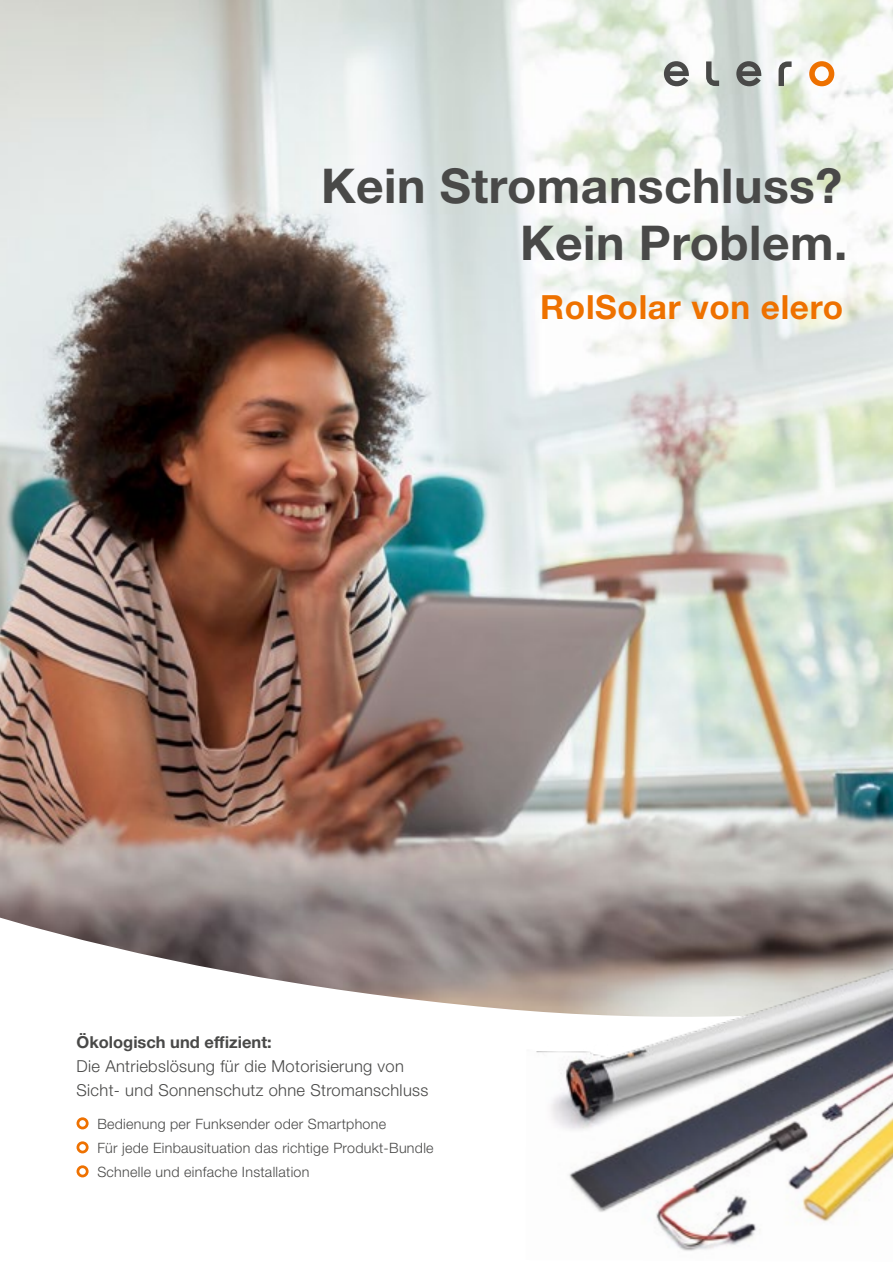
<style>
.page{position:relative;width:893px;height:1263px;background:#fff}
.page>*{position:absolute;margin:0;border:0;box-sizing:border-box;transform-origin:0 0}
.t1{font:700 48px/57.6px "Helvetica Neue LT Pro";letter-spacing:.01em;color:#494948;text-align:right}
.t2{font:700 33.3px "Helvetica Neue LT Pro";letter-spacing:.02em;color:#ee7100}
.t3{font:300 16.5px/24px "Helvetica Neue LT Std";letter-spacing:.02em;color:#494948}
.t4{font:700 16.5px "Helvetica Neue LT Pro";color:#494948}
.t5{font:300 14.25px/24px "Helvetica Neue LT Std";letter-spacing:.02em;color:#494948}
</style>
<div class="page">
<img style="left:0;top:0;width:893px;height:631px">
<img style="left:0;top:631px;width:893px;height:547px">
<img style="left:525px;top:961px;width:368px;height:290px">
<div style="left:77px;top:1117px;width:12px;height:12px;border:3px solid #ee7100;border-radius:50%"></div>
<div style="left:77px;top:1141px;width:12px;height:12px;border:3px solid #ee7100;border-radius:50%"></div>
<div style="left:77px;top:1165px;width:12px;height:12px;border:3px solid #ee7100;border-radius:50%"></div>
<svg style="left:809px;top:61px;width:25px;height:25px"></svg>
<svg style="left:664px;top:61px;width:25px;height:25px"></svg>
<svg style="left:736px;top:61px;width:25px;height:25px"></svg>
<svg style="left:779px;top:61px;width:13px;height:25px"></svg>
<svg style="left:706px;top:61px;width:13px;height:25px"></svg>
<h1 class="t1" style="left:321px;top:155px;width:528px">Kein Stromanschluss?<br>Kein Problem.</h1>
<h2 class="t2" style="left:540px;top:286px;width:304px">RolSolar von elero</h2>
<p class="t4" style="left:77px;top:1032px;width:197px">Ökologisch und effizient:</p>
<p class="t3" style="left:77px;top:1054px;width:353px">Die Antriebslösung für die Motorisierung von<br>Sicht- und Sonnenschutz ohne Stromanschluss</p>
<p class="t5" style="left:97px;top:1112px;width:338px">Bedienung per Funksender oder Smartphone<br>Für jede Einbausituation das richtige Produkt-Bundle<br>Schnelle und einfache Installation</p>
</div>
